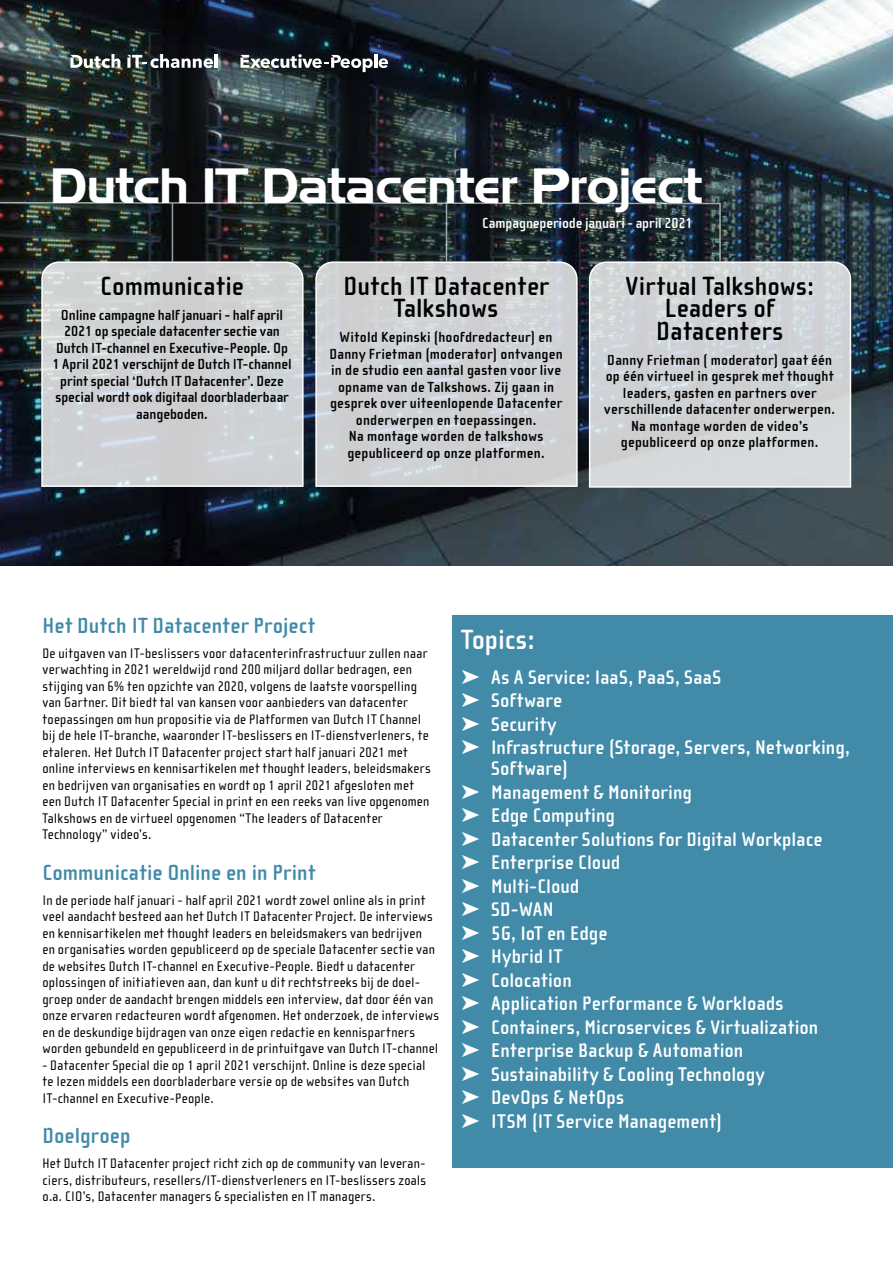
<style>
.page{position:relative;width:893px;height:1263px;background:#fff}
.page>*{position:absolute;margin:0;border:0;box-sizing:border-box;transform-origin:0 0}
.t1{font:48px "Longview";letter-spacing:.02em;color:#fff}
.t2{font:700 28.5px "Cholla Sans OT";color:#fff}
.t3{font:700 27px/22.5px "Cholla Sans OT";letter-spacing:.01em;color:#000;text-align:center}
.t4{font:700 22.5px "Cholla Sans OT";letter-spacing:.01em;color:#418aa8}
.t5{font:700 20.25px/23.5px "Cholla Sans OT";letter-spacing:.01em;color:#fff}
.t6{font:700 15px/16.5px "Cholla Sans OT";letter-spacing:.01em;color:#000;text-align:center}
.t7{font:700 15px "Cholla Sans OT";letter-spacing:-.005em;color:#fff}
.t8{font:14.25px/16.5px "Cholla Sans OT";letter-spacing:.02em;color:#000}
</style>
<div class="page">
<img style="left:0;top:0;width:893px;height:566px">
<svg style="left:315px;top:263px;width:263px;height:225px;background:#ced0d3"></svg>
<svg style="left:588px;top:261px;width:264px;height:227px;background:#d0d3d6"></svg>
<div style="left:453px;top:615px;width:440px;height:553px;background:#418aa8"></div>
<svg style="left:41px;top:263px;width:263px;height:225px;background:#cfd1d3"></svg>
<img style="left:0;top:201px;width:722px;height:62px">
<hr style="left:446px;top:203px;width:1px;height:58px;background:#fff">
<hr style="left:172px;top:203px;width:1px;height:58px;background:#fff">
<hr style="left:215px;top:54px;width:3px;height:14px;background:#fff">
<svg style="left:70px;top:54px;width:50px;height:14px"></svg>
<svg style="left:127px;top:54px;width:86px;height:14px"></svg>
<hr style="left:374px;top:54px;width:3px;height:14px;background:#fff">
<svg style="left:379px;top:58px;width:9px;height:10px"></svg>
<svg style="left:240px;top:54px;width:133px;height:18px"></svg>
<h1 class="t1" style="left:51px;top:157px;width:651px">Dutch IT Datacenter Project</h1>
<h3 class="t3" style="left:100px;top:275px;width:145px">Communicatie</h3>
<p class="t6" style="left:52px;top:307px;width:241px">Online campagne half januari - half april 2021 op speciale datacenter sectie van Dutch IT-channel en Executive-People. Op 1 April 2021 verschijnt de Dutch IT-channel print special ‘Dutch IT Datacenter’. Deze special wordt ook digitaal doorbladerbaar aangeboden.</p>
<p class="t7" style="left:482px;top:215px;width:212px">Campagneperiode januari - april 2021</p>
<h3 class="t3" style="left:343px;top:275px;width:207px">Dutch IT Datacenter<br>Talkshows</h3>
<p class="t6" style="left:329px;top:329px;width:235px">Witold Kepinski (hoofdredacteur) en Danny Frietman (moderator) ontvangen in de studio een aantal gasten voor live opname van de Talkshows. Zij gaan in gesprek over uiteenlopende Datacenter onderwerpen en toepassingen.<br>Na montage worden de talkshows gepubliceerd op onze platformen.</p>
<h3 class="t3" style="left:625px;top:275px;width:190px">Virtual Talkshows:<br>Leaders of<br>Datacenters</h3>
<p class="t6" style="left:604px;top:352px;width:232px">Danny Frietman ( moderator) gaat één op één virtueel in gesprek met thought leaders, gasten en partners over verschillende datacenter onderwerpen.<br>Na montage worden de video’s gepubliceerd op onze platformen.</p>
<h3 class="t4" style="left:43px;top:613px;width:274px">Het Dutch IT Datacenter Project</h3>
<p class="t8" style="left:43px;top:645px;width:390px">De uitgaven van IT-beslissers voor datacenterinfrastructuur zullen naar verwachting in 2021 wereldwijd rond 200 miljard dollar bedragen, een stijging van 6% ten opzichte van 2020, volgens de laatste voorspelling van Gartner. Dit biedt tal van kansen voor aanbieders van datacenter toepassingen om hun propositie via de Platformen van Dutch IT Channel bij de hele IT-branche, waaronder IT-beslissers en IT-dienstverleners, te etaleren. Het Dutch IT Datacenter project start half januari 2021 met online interviews en kennisartikelen met thought leaders, beleidsmakers en bedrijven van organisaties en wordt op 1 april 2021 afgesloten met een Dutch IT Datacenter Special in print en een reeks van live opgenomen Talkshows en de virtueel opgenomen “The leaders of Datacenter Technology” video’s.</p>
<h3 class="t4" style="left:43px;top:860px;width:274px">Communicatie Online en in Print</h3>
<p class="t8" style="left:43px;top:892px;width:398px">In de periode half januari - half april 2021 wordt zowel online als in print veel aandacht besteed aan het Dutch IT Datacenter Project. De interviews en kennisartikelen met thought leaders en beleidsmakers van bedrijven<br>en organisaties worden gepubliceerd op de speciale Datacenter sectie van de websites Dutch IT-channel en Executive-People. Biedt u datacenter oplossingen of initiatieven aan, dan kunt u dit rechtstreeks bij de doel&shy;groep onder de aandacht brengen middels een interview, dat door één van onze ervaren redacteuren wordt afgenomen. Het onderzoek, de interviews en de deskundige bijdragen van onze eigen redactie en kennispartners worden gebundeld en gepubliceerd in de printuitgave van Dutch IT-channel</p>
<p class="t8" style="left:43px;top:1057px;width:385px">- Datacenter Special die op 1 april 2021 verschijnt. Online is deze special te lezen middels een doorbladerbare versie op de websites van Dutch<br>IT-channel en Executive-People.</p>
<h3 class="t4" style="left:43px;top:1124px;width:89px">Doelgroep</h3>
<p class="t8" style="left:43px;top:1155px;width:385px;text-align:justify">Het Dutch IT Datacenter project richt zich op de community van leveran&shy;ciers, distributeurs, resellers/IT-dienstverleners en IT-beslissers zoals o.a. CIO’s, Datacenter managers &amp; specialisten en IT managers.</p>
<h2 class="t2" style="left:461px;top:624px;width:75px">Topics:</h2>
<h3 class="t5" style="left:461px;top:665px;width:390px">➤ As A Service: IaaS, PaaS, SaaS<br>➤ Software<br>➤ Security<br>➤ Infrastructure (Storage, Servers, Networking,</h3>
<p class="t5" style="left:461px;top:757px;width:363px;text-indent:30px">Software)<br>➤ Management &amp; Monitoring<br>➤ Edge Computing<br>➤ Datacenter Solutions for Digital Workplace ➤ Enterprise Cloud<br>➤ Multi-Cloud<br>➤ SD-WAN<br>➤ 5G, IoT en Edge<br>➤ Hybrid IT<br>➤ Colocation<br>➤ Application Performance &amp; Workloads<br>➤ Containers, Microservices &amp; Virtualization ➤ Enterprise Backup &amp; Automation<br>➤ Sustainability &amp; Cooling Technology<br>➤ DevOps &amp; NetOps<br>➤ ITSM (IT Service Management)</p>
</div>
